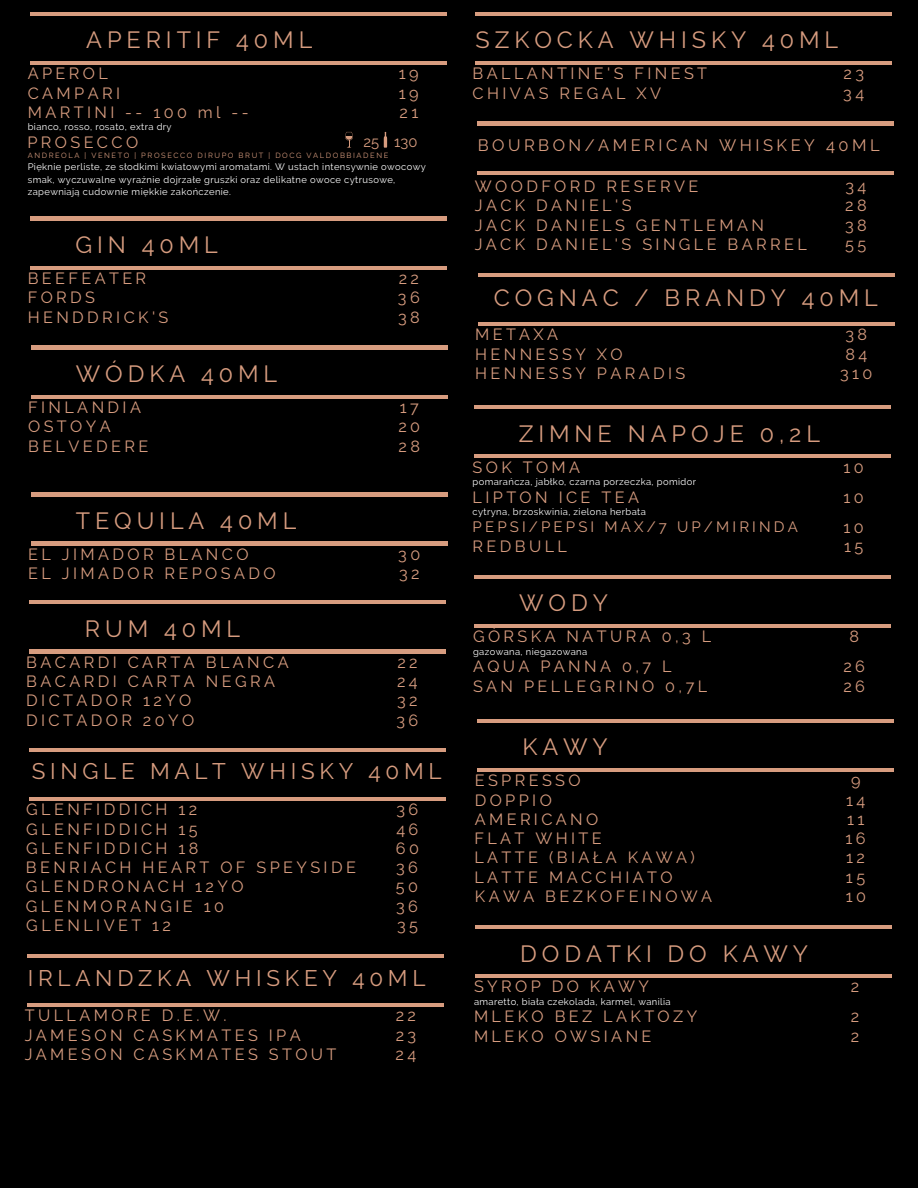
<style>
.page{position:relative;width:918px;height:1188px;background:#000}
.page>*{position:absolute;margin:0;border:0;box-sizing:border-box;transform-origin:0 0}
.t1{font:23.4px "Raleway";letter-spacing:.21em;color:#d79c7f}
.t2{font:22.5px "Raleway";letter-spacing:.21em;color:#d79c7f}
.t3{font:16.5px "Raleway";letter-spacing:.21em;color:#d79c7f}
.t4{font:16.2px "Raleway";letter-spacing:.21em;color:#d79c7f}
.t5{font:15px "Raleway";letter-spacing:.21em;color:#d79c7f}
.t6{font:14.7px "Raleway";color:#d79c7f}
.t7{font:9.45px/12.6px "Raleway";letter-spacing:.04em;color:#fff}
.t8{font:7.5px "Raleway";letter-spacing:.21em;color:#d79c7f}
</style>
<div class="page">
<hr style="left:31px;top:12px;width:416px;height:4px;background:#d79c7f">
<hr style="left:31px;top:61px;width:416px;height:4px;background:#d79c7f">
<svg style="left:345px;top:132px;width:8px;height:16px"></svg>
<svg style="left:384px;top:132px;width:3px;height:16px"></svg>
<hr style="left:31px;top:346px;width:416px;height:3px;background:#d79c7f">
<hr style="left:31px;top:395px;width:416px;height:3px;background:#d79c7f">
<hr style="left:31px;top:217px;width:416px;height:3px;background:#d79c7f">
<hr style="left:31px;top:266px;width:416px;height:3px;background:#d79c7f">
<hr style="left:31px;top:493px;width:416px;height:3px;background:#d79c7f">
<hr style="left:31px;top:542px;width:416px;height:3px;background:#d79c7f">
<hr style="left:29px;top:601px;width:417px;height:3px;background:#d79c7f">
<hr style="left:29px;top:650px;width:417px;height:3px;background:#d79c7f">
<hr style="left:476px;top:12px;width:416px;height:4px;background:#d79c7f">
<hr style="left:476px;top:61px;width:416px;height:4px;background:#d79c7f">
<hr style="left:28px;top:954px;width:416px;height:4px;background:#d79c7f">
<hr style="left:28px;top:1003px;width:416px;height:4px;background:#d79c7f">
<hr style="left:29px;top:748px;width:416px;height:3px;background:#d79c7f">
<hr style="left:29px;top:797px;width:416px;height:4px;background:#d79c7f">
<hr style="left:478px;top:122px;width:416px;height:3px;background:#d79c7f">
<hr style="left:478px;top:171px;width:416px;height:4px;background:#d79c7f">
<hr style="left:478px;top:273px;width:416px;height:4px;background:#d79c7f">
<hr style="left:478px;top:322px;width:416px;height:4px;background:#d79c7f">
<hr style="left:474px;top:405px;width:416px;height:4px;background:#d79c7f">
<hr style="left:474px;top:455px;width:416px;height:3px;background:#d79c7f">
<hr style="left:475px;top:575px;width:416px;height:3px;background:#d79c7f">
<hr style="left:475px;top:624px;width:416px;height:4px;background:#d79c7f">
<hr style="left:478px;top:719px;width:416px;height:3px;background:#d79c7f">
<hr style="left:478px;top:768px;width:416px;height:4px;background:#d79c7f">
<hr style="left:476px;top:925px;width:416px;height:4px;background:#d79c7f">
<hr style="left:476px;top:974px;width:416px;height:4px;background:#d79c7f">
<p class="t1" style="left:86px;top:26px;width:228px">APERITIF 40ML</p>
<p class="t4" style="left:28px;top:64px;width:82px">APEROL</p>
<p class="t4" style="left:399px;top:64px;width:21px">19</p>
<p class="t4" style="left:28px;top:83px;width:94px">CAMPARI</p>
<p class="t4" style="left:399px;top:83px;width:21px">19</p>
<p class="t4" style="left:28px;top:103px;width:222px">MARTINI -- 100 ml --</p>
<p class="t4" style="left:400px;top:103px;width:20px">21</p>
<p class="t7" style="left:28px;top:121px;width:146px">bianco, rosso, rosato, extra dry</p>
<p class="t8" style="left:28px;top:151px;width:362px">ANDREOLA | VENETO | PROSECCO DIRUPO BRUT | DOCG VALDOBBIADENE</p>
<p class="t7" style="left:28px;top:161px;width:400px">Pięknie perliste, ze słodkimi kwiatowymi aromatami. W ustach intensywnie owocowy smak, wyczuwalne wyraźnie dojrzałe gruszki oraz delikatne owoce cytrusowe, zapewniają cudownie miękkie zakończenie.</p>
<p class="t4" style="left:27px;top:133px;width:112px">PROSECCO</p>
<p class="t6" style="left:364px;top:133px;width:55px">25 130</p>
<p class="t1" style="left:75px;top:231px;width:144px">GIN 40ML</p>
<p class="t4" style="left:28px;top:269px;width:120px">BEEFEATER</p>
<p class="t4" style="left:399px;top:269px;width:22px">22</p>
<p class="t4" style="left:28px;top:288px;width:69px">FORDS</p>
<p class="t4" style="left:398px;top:288px;width:23px">36</p>
<p class="t4" style="left:28px;top:307px;width:142px">HENDDRICK'S</p>
<p class="t4" style="left:398px;top:307px;width:23px">38</p>
<p class="t1" style="left:76px;top:360px;width:203px">WÓDKA 40ML</p>
<p class="t4" style="left:28px;top:398px;width:114px">FINLANDIA</p>
<p class="t4" style="left:400px;top:398px;width:21px">17</p>
<p class="t4" style="left:28px;top:417px;width:84px">OSTOYA</p>
<p class="t4" style="left:398px;top:417px;width:23px">20</p>
<p class="t4" style="left:28px;top:436px;width:122px">BELVEDERE</p>
<p class="t4" style="left:399px;top:436px;width:23px">28</p>
<p class="t1" style="left:76px;top:507px;width:222px">TEQUILA 40ML</p>
<p class="t4" style="left:28px;top:545px;width:222px">EL JIMADOR BLANCO</p>
<p class="t4" style="left:28px;top:564px;width:249px">EL JIMADOR REPOSADO</p>
<p class="t4" style="left:399px;top:564px;width:22px">32</p>
<p class="t1" style="left:85px;top:615px;width:157px">RUM 40ML</p>
<p class="t4" style="left:26px;top:653px;width:264px">BACARDI CARTA BLANCA</p>
<p class="t4" style="left:397px;top:653px;width:22px">22</p>
<p class="t4" style="left:26px;top:672px;width:250px">BACARDI CARTA NEGRA</p>
<p class="t4" style="left:397px;top:672px;width:22px">24</p>
<p class="t4" style="left:26px;top:691px;width:167px">DICTADOR 12YO</p>
<p class="t4" style="left:397px;top:691px;width:22px">32</p>
<p class="t4" style="left:26px;top:710px;width:170px">DICTADOR 20YO</p>
<p class="t4" style="left:396px;top:710px;width:23px">36</p>
<p class="t4" style="left:398px;top:545px;width:23px">30</p>
<p class="t2" style="left:32px;top:758px;width:411px">SINGLE MALT WHISKY 40ML</p>
<p class="t4" style="left:26px;top:800px;width:173px">GLENFIDDICH 12</p>
<p class="t4" style="left:396px;top:800px;width:23px">36</p>
<p class="t4" style="left:26px;top:819px;width:173px">GLENFIDDICH 15</p>
<p class="t4" style="left:396px;top:819px;width:24px">46</p>
<p class="t4" style="left:26px;top:839px;width:174px">GLENFIDDICH 18</p>
<p class="t4" style="left:396px;top:839px;width:25px">60</p>
<p class="t4" style="left:26px;top:858px;width:332px">BENRIACH HEART OF SPEYSIDE</p>
<p class="t4" style="left:396px;top:858px;width:23px">36</p>
<p class="t4" style="left:26px;top:877px;width:219px">GLENDRONACH 12YO</p>
<p class="t4" style="left:396px;top:877px;width:24px">50</p>
<p class="t4" style="left:26px;top:896px;width:200px">GLENMORANGIE 10</p>
<p class="t4" style="left:396px;top:896px;width:23px">36</p>
<p class="t4" style="left:26px;top:916px;width:146px">GLENLIVET 12</p>
<p class="t4" style="left:397px;top:916px;width:22px">35</p>
<p class="t2" style="left:28px;top:965px;width:399px">IRLANDZKA WHISKEY 40ML</p>
<p class="t4" style="left:25px;top:1006px;width:203px">TULLAMORE D.E.W.</p>
<p class="t4" style="left:396px;top:1006px;width:22px">22</p>
<p class="t4" style="left:25px;top:1025px;width:277px">JAMESON CASKMATES IPA</p>
<p class="t4" style="left:396px;top:1025px;width:22px">23</p>
<p class="t4" style="left:25px;top:1045px;width:313px">JAMESON CASKMATES STOUT</p>
<p class="t4" style="left:396px;top:1045px;width:22px">24</p>
<p class="t1" style="left:476px;top:26px;width:364px">SZKOCKA WHISKY 40ML</p>
<p class="t4" style="left:473px;top:64px;width:236px">BALLANTINE'S FINEST</p>
<p class="t4" style="left:473px;top:83px;width:190px">CHIVAS REGAL XV</p>
<p class="t4" style="left:843px;top:83px;width:22px">34</p>
<p class="t4" style="left:844px;top:64px;width:22px">23</p>
<p class="t3" style="left:478px;top:136px;width:403px">BOURBON/AMERICAN WHISKEY 40ML</p>
<p class="t4" style="left:475px;top:177px;width:225px">WOODFORD RESERVE</p>
<p class="t4" style="left:846px;top:177px;width:22px">34</p>
<p class="t4" style="left:475px;top:196px;width:158px">JACK DANIEL'S</p>
<p class="t4" style="left:845px;top:196px;width:23px">28</p>
<p class="t4" style="left:475px;top:215px;width:291px">JACK DANIELS GENTLEMAN</p>
<p class="t4" style="left:845px;top:215px;width:23px">38</p>
<p class="t4" style="left:475px;top:235px;width:334px">JACK DANIEL'S SINGLE BARREL</p>
<p class="t4" style="left:845px;top:235px;width:23px">55</p>
<p class="t1" style="left:494px;top:284px;width:386px">COGNAC / BRANDY 40ML</p>
<p class="t4" style="left:475px;top:325px;width:85px">METAXA</p>
<p class="t4" style="left:845px;top:325px;width:23px">38</p>
<p class="t4" style="left:475px;top:344px;width:149px">HENNESSY XO</p>
<p class="t4" style="left:845px;top:344px;width:23px">84</p>
<p class="t4" style="left:475px;top:364px;width:212px">HENNESSY PARADIS</p>
<p class="t4" style="left:840px;top:364px;width:34px">310</p>
<p class="t1" style="left:519px;top:420px;width:303px">ZIMNE NAPOJE 0,2L</p>
<p class="t4" style="left:473px;top:457px;width:109px">SOK TOMA</p>
<p class="t4" style="left:844px;top:457px;width:22px">10</p>
<p class="t7" style="left:473px;top:476px;width:225px">pomarańcza, jabłko, czarna porzeczka, pomidor</p>
<p class="t4" style="left:473px;top:487px;width:168px">LIPTON ICE TEA</p>
<p class="t4" style="left:844px;top:487px;width:22px">10</p>
<p class="t7" style="left:473px;top:505px;width:175px">cytryna, brzoskwinia, zielona herbata</p>
<p class="t5" style="left:473px;top:517px;width:327px">PEPSI/PEPSI MAX/7 UP/MIRINDA</p>
<p class="t4" style="left:844px;top:517px;width:22px">10</p>
<p class="t4" style="left:473px;top:537px;width:96px">REDBULL</p>
<p class="t4" style="left:844px;top:537px;width:21px">15</p>
<p class="t1" style="left:519px;top:589px;width:90px">WODY</p>
<p class="t4" style="left:473px;top:627px;width:240px">GÓRSKA NATURA 0,3 L</p>
<p class="t4" style="left:849px;top:627px;width:11px">8</p>
<p class="t7" style="left:473px;top:645px;width:116px">gazowana, niegazowana</p>
<p class="t4" style="left:473px;top:657px;width:200px">AQUA PANNA 0,7 L</p>
<p class="t4" style="left:843px;top:657px;width:23px">26</p>
<p class="t4" style="left:473px;top:676px;width:236px">SAN PELLEGRINO 0,7L</p>
<p class="t4" style="left:843px;top:676px;width:23px">26</p>
<p class="t1" style="left:522px;top:733px;width:87px">KAWY</p>
<p class="t4" style="left:475px;top:771px;width:107px">ESPRESSO</p>
<p class="t4" style="left:851px;top:771px;width:11px">9</p>
<p class="t4" style="left:475px;top:790px;width:79px">DOPPIO</p>
<p class="t4" style="left:846px;top:790px;width:21px">14</p>
<p class="t4" style="left:475px;top:810px;width:125px">AMERICANO</p>
<p class="t4" style="left:847px;top:810px;width:19px">11</p>
<p class="t4" style="left:474px;top:829px;width:129px">FLAT WHITE</p>
<p class="t4" style="left:846px;top:829px;width:22px">16</p>
<p class="t4" style="left:474px;top:848px;width:222px">LATTE (BIAŁA KAWA)</p>
<p class="t4" style="left:846px;top:848px;width:20px">12</p>
<p class="t4" style="left:474px;top:867px;width:200px">LATTE MACCHIATO</p>
<p class="t4" style="left:846px;top:867px;width:21px">15</p>
<p class="t4" style="left:475px;top:887px;width:239px">KAWA BEZKOFEINOWA</p>
<p class="t4" style="left:846px;top:887px;width:22px">10</p>
<p class="t1" style="left:520px;top:940px;width:289px">DODATKI DO KAWY</p>
<p class="t4" style="left:474px;top:977px;width:177px">SYROP DO KAWY</p>
<p class="t4" style="left:851px;top:977px;width:10px">2</p>
<p class="t7" style="left:474px;top:995px;width:198px">amaretto, biała czekolada, karmel, wanilia</p>
<p class="t4" style="left:474px;top:1007px;width:225px">MLEKO BEZ LAKTOZY</p>
<p class="t4" style="left:851px;top:1007px;width:10px">2</p>
<p class="t4" style="left:474px;top:1026px;width:179px">MLEKO OWSIANE</p>
<p class="t4" style="left:851px;top:1026px;width:10px">2</p>
</div>
